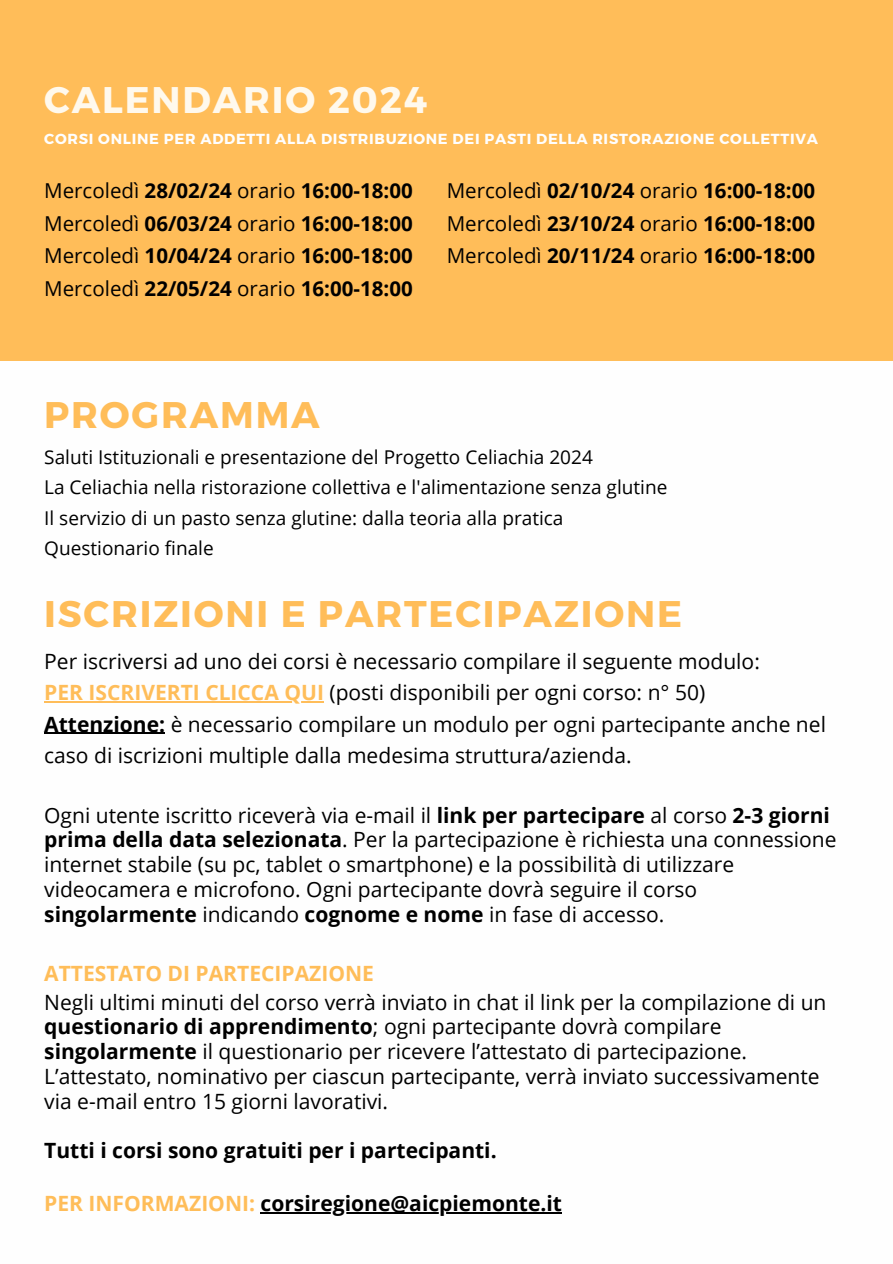
<style>
.page{position:relative;width:893px;height:1264px;background:#fff}
.page>*{position:absolute;margin:0;border:0;box-sizing:border-box;transform-origin:0 0}
.t1{font:700 37.05px "Montserrat";letter-spacing:.05em;color:#ffbd59}
.t2{font:700 37.05px "Montserrat";letter-spacing:.05em;color:#fff9ed}
.t3{font:21px/24.8px "Open Sans";color:#000}
.t4{font:700 21px "Open Sans";color:#000}
.t5{font:700 21px "Open Sans";color:#ffbd59}
.t6{font:700 20.55px "Open Sans";color:#000}
.t7{font:19.05px "Open Sans";color:#000}
.t8{font:700 14.55px "Montserrat";letter-spacing:.05em;color:#fefefe}
.s1{font-weight:400}
.s2{font-weight:700;color:#ffbd59}
.s3{font-weight:700}
.s4{color:#ffbd59}
</style>
<div class="page">
<div style="left:0;top:0;width:892px;height:360px;background:#ffbd59"></div>
<hr style="left:44px;top:701px;width:280px;height:1px;background:#ffbd59">
<hr style="left:44px;top:732px;width:121px;height:1px;background:#000">
<hr style="left:260px;top:1212px;width:302px;height:1px;background:#000">
<p class="t2" style="left:44px;top:76px;width:384px">CALENDARIO 2024</p>
<p class="t8" style="left:44px;top:129px;width:775px">CORSI ONLINE PER ADDETTI ALLA DISTRIBUZIONE DEI PASTI DELLA RISTORAZIONE COLLETTIVA</p>
<p class="t6" style="left:446px;top:176px;width:370px"><span class="s1">Mercoledì</span> 02/10/24 <span class="s1">orario</span> 16:00-18:00</p>
<p class="t6" style="left:446px;top:209px;width:370px"><span class="s1">Mercoledì</span> 23/10/24 <span class="s1">orario</span> 16:00-18:00</p>
<p class="t6" style="left:446px;top:241px;width:370px"><span class="s1">Mercoledì</span> 20/11/24 <span class="s1">orario</span> 16:00-18:00</p>
<p class="t6" style="left:44px;top:176px;width:370px"><span class="s1">Mercoledì</span> 28/02/24 <span class="s1">orario</span> 16:00-18:00</p>
<p class="t6" style="left:44px;top:209px;width:370px"><span class="s1">Mercoledì</span> 06/03/24 <span class="s1">orario</span> 16:00-18:00</p>
<p class="t6" style="left:44px;top:241px;width:370px"><span class="s1">Mercoledì</span> 10/04/24 <span class="s1">orario</span> 16:00-18:00</p>
<p class="t6" style="left:44px;top:274px;width:370px"><span class="s1">Mercoledì</span> 22/05/24 <span class="s1">orario</span> 16:00-18:00</p>
<p class="t1" style="left:44px;top:390px;width:277px">PROGRAMMA</p>
<p class="t7" style="left:44px;top:443px;width:550px">Saluti Istituzionali e presentazione del Progetto Celiachia 2024</p>
<p class="t7" style="left:44px;top:474px;width:624px">La Celiachia nella ristorazione collettiva e l'alimentazione senza glutine</p>
<p class="t7" style="left:44px;top:504px;width:520px">Il servizio di un pasto senza glutine: dalla teoria alla pratica</p>
<p class="t7" style="left:44px;top:534px;width:171px">Questionario finale</p>
<p class="t1" style="left:44px;top:590px;width:639px">ISCRIZIONI E PARTECIPAZIONE</p>
<p class="t3" style="left:44px;top:648px;width:717px">Per iscriversi ad uno dei corsi è necessario compilare il seguente modulo:</p>
<p class="t3" style="left:44px;top:679px;width:662px"><span class="s2">PER ISCRIVERTI CLICCA QUI</span> (posti disponibili per ogni corso: n° 50)</p>
<p class="t3" style="left:44px;top:707px;width:783px;line-height:31.5px"><span class="s3">Attenzione:</span> è necessario compilare un modulo per ogni partecipante anche nel caso di iscrizioni multiple dalla medesima struttura/azienda.</p>
<p class="t3" style="left:44px;top:802px;width:793px">Ogni utente iscritto riceverà via e-mail il <span class="s3">link per partecipare</span> al corso <span class="s3">2-3 giorni prima della data selezionata</span>. Per la partecipazione è richiesta una connessione internet stabile (su pc, tablet o smartphone) e la possibilità di utilizzare videocamera e microfono. Ogni partecipante dovrà seguire il corso <span class="s3">singolarmente</span> indicando <span class="s3">cognome e nome</span> in fase di accesso.</p>
<p class="t5" style="left:44px;top:959px;width:331px">ATTESTATO DI PARTECIPAZIONE</p>
<p class="t3" style="left:44px;top:989px;width:783px">Negli ultimi minuti del corso verrà inviato in chat il link per la compilazione di un <span class="s3">questionario di apprendimento</span>; ogni partecipante dovrà compilare <span class="s3">singolarmente</span> il questionario per ricevere l’attestato di partecipazione.</p>
<p class="t3" style="left:44px;top:1063px;width:777px">L’attestato, nominativo per ciascun partecipante, verrà inviato successivamente via e-mail entro 15 giorni lavorativi.</p>
<p class="t4" style="left:44px;top:1135px;width:454px">Tutti i corsi sono gratuiti per i partecipanti.</p>
<p class="t4" style="left:44px;top:1188px;width:519px"><span class="s4">PER INFORMAZIONI:</span> corsiregione@aicpiemonte.it</p>
</div>
